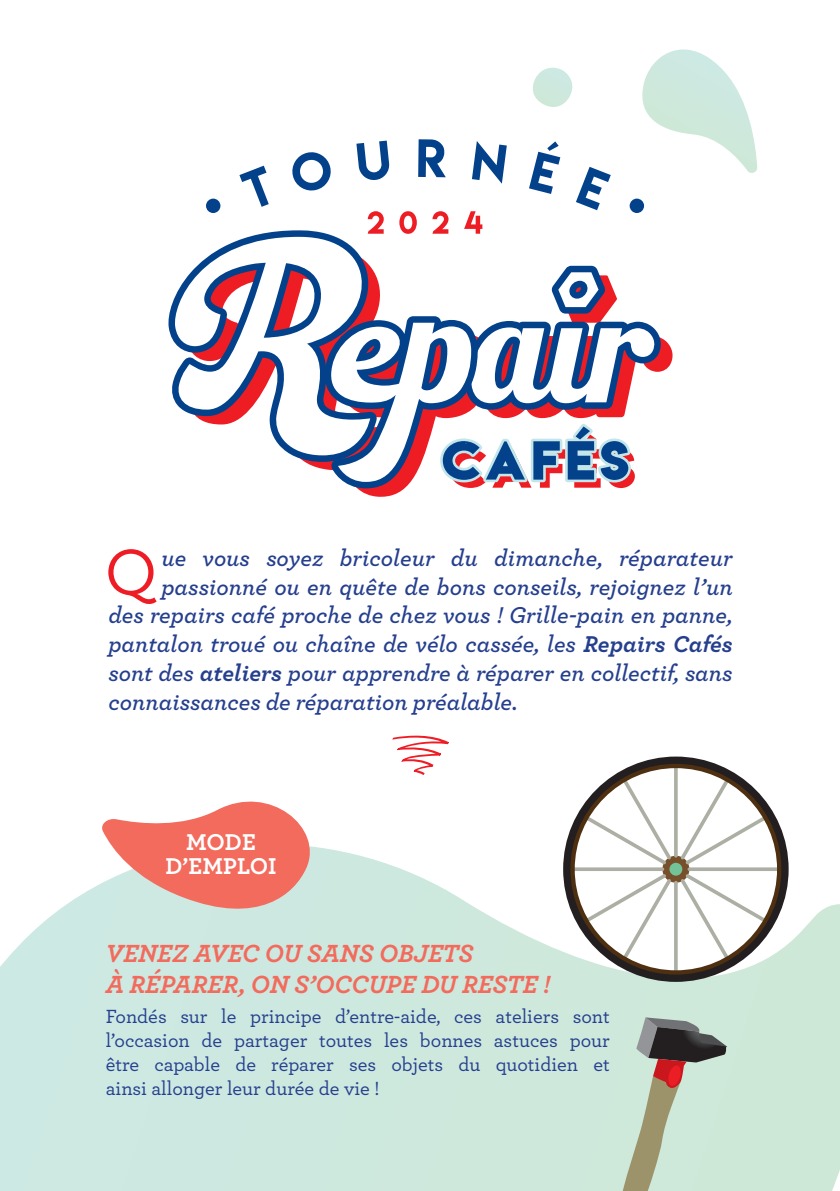
<style>
.page{position:relative;width:840px;height:1191px;background:#fff}
.page>*{position:absolute;margin:0;border:0;box-sizing:border-box;transform-origin:0 0}
.t1{font:500 67.8px "Archer";color:#ee1c24}
.t2{font:italic 700 26px/31.2px "Archer";color:#f26b5d}
.t3{font:italic 600 24px "Archer";color:#253f8e}
.t4{font:700 24px/24px "Archer";color:#fff;text-align:center}
.t5{font:500 20px/24px "Archer";color:#253f8e;text-align:justify}
.s1{font-weight:700}
</style>
<div class="page">
<svg style="left:0;top:848px;width:839px;height:343px;background:#d2eae1"></svg>
<svg style="left:392px;top:735px;width:56px;height:40px"></svg>
<svg style="left:99px;top:801px;width:225px;height:125px"></svg>
<svg style="left:642px;top:49px;width:115px;height:124px"></svg>
<svg style="left:533px;top:68px;width:39px;height:39px"></svg>
<svg style="left:563px;top:756px;width:225px;height:226px"></svg>
<svg style="left:599px;top:1017px;width:127px;height:174px;background:#b6c2b3"></svg>
<svg style="left:357px;top:338px;width:316px;height:159px"></svg>
<svg style="left:168px;top:230px;width:202px;height:232px"></svg>
<svg style="left:239px;top:166px;width:29px;height:41px"></svg>
<svg style="left:292px;top:152px;width:39px;height:39px"></svg>
<svg style="left:356px;top:141px;width:33px;height:39px"></svg>
<svg style="left:418px;top:139px;width:27px;height:38px"></svg>
<svg style="left:472px;top:141px;width:34px;height:43px"></svg>
<svg style="left:529px;top:141px;width:31px;height:53px"></svg>
<svg style="left:576px;top:167px;width:34px;height:43px"></svg>
<div style="left:206px;top:199px;width:14px;height:14px;background:#03428b;border-radius:50%"></div>
<div style="left:629px;top:199px;width:14px;height:14px;background:#03428b;border-radius:50%"></div>
<svg style="left:367px;top:211px;width:16px;height:23px"></svg>
<svg style="left:399px;top:211px;width:17px;height:23px"></svg>
<svg style="left:432px;top:211px;width:16px;height:23px"></svg>
<svg style="left:464px;top:211px;width:18px;height:23px"></svg>
<svg style="left:324px;top:266px;width:338px;height:222px"></svg>
<h1 class="t1" style="left:104px;top:523px;width:54px">Q</h1>
<p class="t3" style="left:161px;top:539px;width:572px">ue vous soyez bricoleur du dimanche, réparateur</p>
<p class="t3" style="left:161px;top:568px;width:572px">passionné ou en quête de bons conseils, rejoignez l’un</p>
<p class="t3" style="left:108px;top:597px;width:625px">des repairs café proche de chez vous ! Grille-pain en panne,</p>
<p class="t3" style="left:108px;top:626px;width:625px">pantalon troué ou chaîne de vélo cassée, les <span class="s1">Repairs Cafés</span></p>
<p class="t3" style="left:108px;top:655px;width:625px">sont des <span class="s1">ateliers</span> pour apprendre à réparer en collectif, sans</p>
<p class="t3" style="left:108px;top:683px;width:410px">connaissances de réparation préalable.</p>
<p class="t4" style="left:165px;top:828px;width:112px">MODE<br>D’EMPLOI</p>
<p class="t2" style="left:106px;top:935px;width:445px">VENEZ AVEC OU SANS OBJETS<br>À RÉPARER, ON S’OCCUPE DU RESTE !</p>
<p class="t5" style="left:106px;top:1003px;width:505px">Fondés sur le principe d’entre-aide, ces ateliers sont l’occasion de partager toutes les bonnes astuces pour être capable de réparer ses objets du quotidien et ainsi allonger leur durée de vie !</p>
</div>
